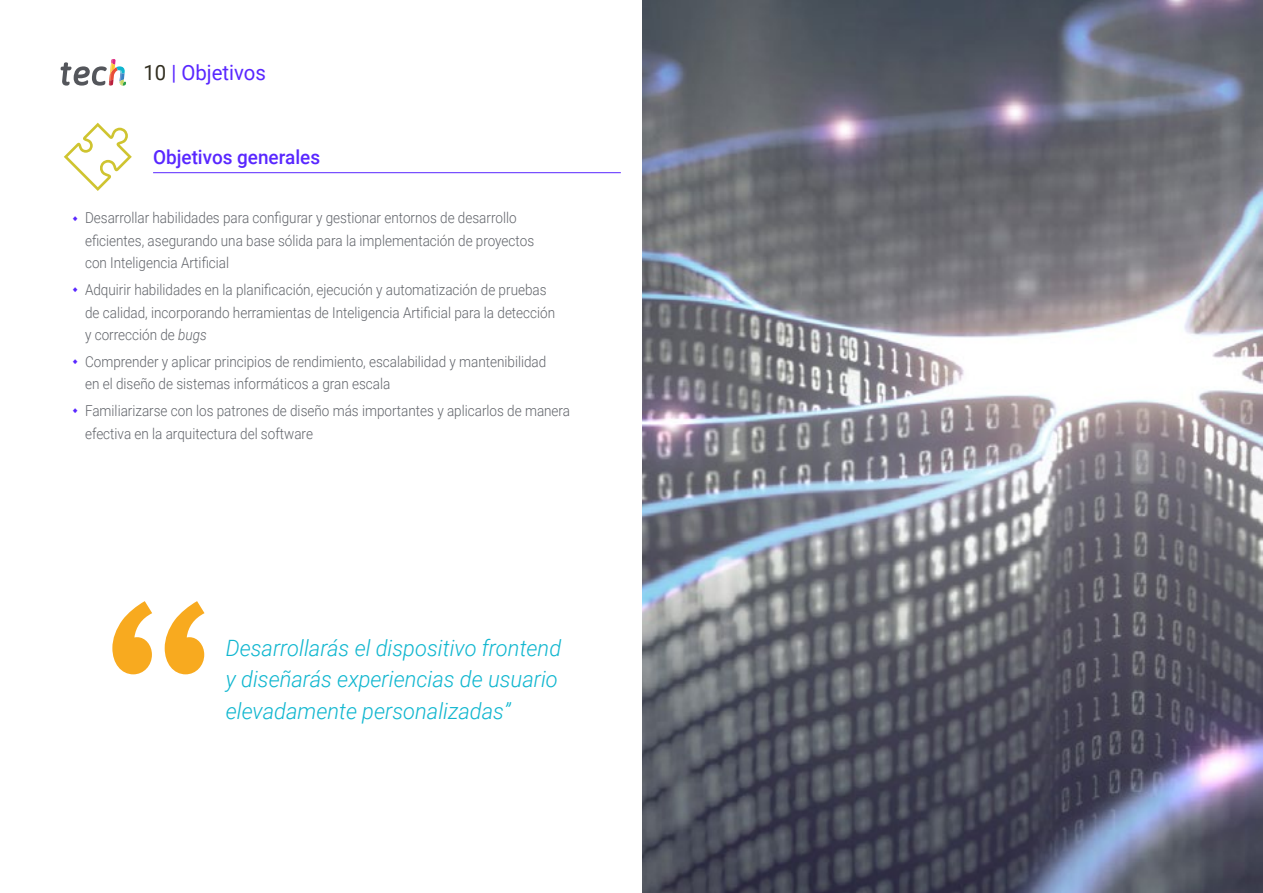
<style>
.page{position:relative;width:1263px;height:893px;background:#fff}
.page>*{position:absolute;margin:0;border:0;box-sizing:border-box;transform-origin:0 0}
.t1{font:italic 300 22.5px/31.5px "Roboto";color:#0fb6cf}
.t2{font:21px "Roboto";color:#5927ff}
.t3{font:500 19.5px "Roboto";color:#5927ff}
.t4{font:300 15px/22.5px "Roboto";color:#61646a;scale:.9 1}
.s1{color:#312e20}
.s2{font-style:italic}
</style>
<div class="page">
<hr style="left:153px;top:172px;width:468px;height:1px;background:#5927ff">
<svg style="left:64px;top:123px;width:68px;height:68px"></svg>
<img style="left:642px;top:0;width:621px;height:893px">
<svg style="left:112px;top:601px;width:92px;height:73px"></svg>
<svg style="left:61px;top:59px;width:65px;height:27px"></svg>
<h2 class="t2" style="left:144px;top:57px;width:124px"><span class="s1">10</span> | Objetivos</h2>
<h3 class="t3" style="left:153px;top:144px;width:169px">Objetivos generales</h3>
<p class="t4" style="left:85px;top:206px;width:500px">Desarrollar habilidades para configurar y gestionar entornos de desarrollo eficientes, asegurando una base sólida para la implementación de proyectos con Inteligencia Artificial</p>
<p class="t4" style="left:85px;top:278px;width:524px">Adquirir habilidades en la planificación, ejecución y automatización de pruebas de calidad, incorporando herramientas de Inteligencia Artificial para la detección y corrección de <span class="s2">bugs</span></p>
<p class="t4" style="left:85px;top:350px;width:514px">Comprender y aplicar principios de rendimiento, escalabilidad y mantenibilidad en el diseño de sistemas informáticos a gran escala</p>
<p class="t4" style="left:85px;top:399px;width:540px">Familiarizarse con los patrones de diseño más importantes y aplicarlos de manera efectiva en la arquitectura del software</p>
<h1 class="t1" style="left:226px;top:631px;width:337px">Desarrollarás el dispositivo frontend y diseñarás experiencias de usuario elevadamente personalizadas”</h1>
</div>
